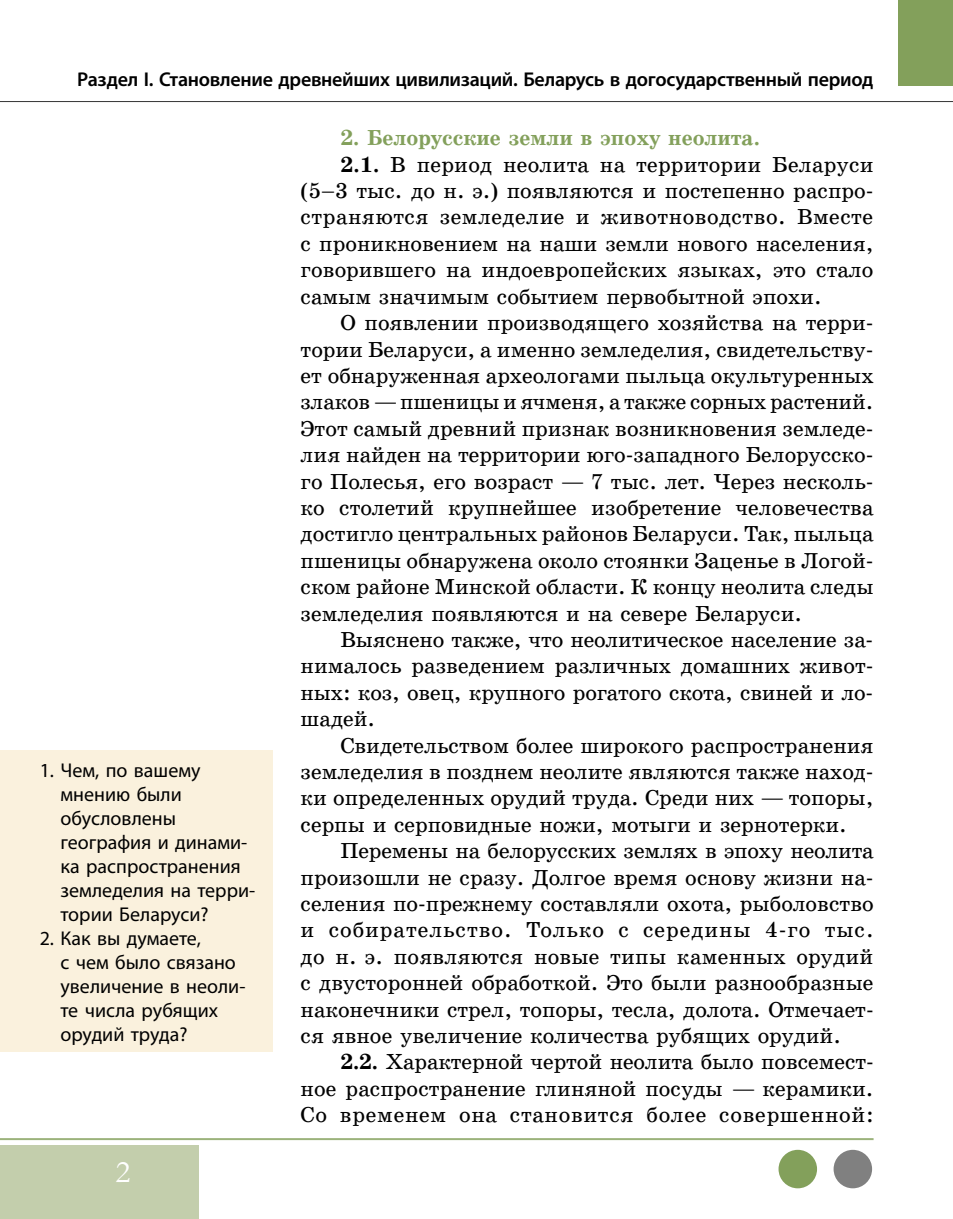
<style>
.page{position:relative;width:953px;height:1219px;background:#fff}
.page>*{position:absolute;margin:0;border:0;box-sizing:border-box;transform-origin:0 0}
.t1{font:32px "Garamond";color:#fff}
.t2{font:22px "School Book Web";color:#000}
.t3{font:22px "School Book Web";letter-spacing:.02em;color:#000}
.t4{font:22px "School Book Web";letter-spacing:.035em;color:#000}
.t5{font:22px "School Book Web";letter-spacing:.045em;color:#000}
.t6{font:700 22px "School Book Web";color:#83a05b}
.t7{font:20px/24px "Myriad Pro";color:#000}
.t8{font:600 20px "Myriad Pro";letter-spacing:-.015em;color:#000}
.s1{font-weight:700}
</style>
<div class="page">
<hr style="left:0;top:101px;width:952px;height:1px;background:#000">
<hr style="left:0;top:1138px;width:873px;height:2px;background:#83a05b">
<div style="left:898px;top:0;width:54px;height:86px;background:#83a05b"></div>
<div style="left:0;top:1145px;width:198px;height:74px;background:#c3ceac"></div>
<div style="left:778px;top:1150px;width:39px;height:38px;background:#83a05b;border-radius:50%"></div>
<div style="left:833px;top:1150px;width:39px;height:38px;background:#808080;border-radius:50%"></div>
<div style="left:0;top:750px;width:272px;height:187px;background:#faf1dd"></div>
<div style="left:0;top:915px;width:272px;height:137px;background:#faf1dd"></div>
<p class="t8" style="left:77px;top:67px;width:797px">Раздел I. Становление древнейших цивилизаций. Беларусь в догосударственный период</p>
<p class="t7" style="left:60px;top:758px;width:196px;text-indent:-21px">1. Чем, по вашему мнению были обусловлены география и динами&shy;ка распространения земледелия на терри&shy;тории Беларуси?</p>
<p class="t7" style="left:60px;top:926px;width:186px;text-indent:-21px">2. Как вы думаете,<br>с чем было связано увеличение в неоли&shy;те числа рубящих орудий труда?</p>
<h1 class="t1" style="left:115px;top:1150px;width:17px">2</h1>
<p class="t6" style="left:340px;top:125px;width:421px">2. Белорусские земли в эпоху неолита.</p>
<p class="t2" style="left:340px;top:151px;width:535px"><span class="s1">2.1.</span> В период неолита на территории Беларуси</p>
<p class="t2" style="left:300px;top:178px;width:574px">(5–3 тыс. до н. э.) появляются и постепенно распро-</p>
<p class="t3" style="left:300px;top:204px;width:574px">страняются земледелие и животноводство. Вместе</p>
<p class="t2" style="left:300px;top:230px;width:574px">с проникновением на наши земли нового населения,</p>
<p class="t2" style="left:300px;top:257px;width:574px">говорившего на индоевропейских языках, это стало</p>
<p class="t2" style="left:300px;top:283px;width:522px">самым значимым событием первобытной эпохи.</p>
<p class="t2" style="left:340px;top:310px;width:534px">О появлении производящего хозяйства на терри-</p>
<p class="t2" style="left:300px;top:336px;width:574px">тории Беларуси, а именно земледелия, свидетельству-</p>
<p class="t2" style="left:300px;top:362px;width:574px">ет обнаруженная археологами пыльца окультуренных</p>
<p class="t2" style="left:300px;top:389px;width:574px">злаков —пшеницы и ячменя, а также сорных растений.</p>
<p class="t2" style="left:300px;top:415px;width:574px">Этот самый древний признак возникновения земледе-</p>
<p class="t2" style="left:300px;top:442px;width:574px">лия найден на территории юго-западного Белорусско-</p>
<p class="t2" style="left:300px;top:468px;width:574px">го Полесья, его возраст — 7 тыс. лет. Через несколь-</p>
<p class="t2" style="left:300px;top:494px;width:574px">ко столетий крупнейшее изобретение человечества</p>
<p class="t2" style="left:300px;top:521px;width:574px">достигло центральных районов Беларуси. Так, пыльца</p>
<p class="t2" style="left:300px;top:547px;width:574px">пшеницы обнаружена около стоянки Заценье в Логой-</p>
<p class="t2" style="left:300px;top:574px;width:574px">ском районе Минской области. К концу неолита следы</p>
<p class="t2" style="left:300px;top:600px;width:503px">земледелия появляются и на севере Беларуси.</p>
<p class="t2" style="left:340px;top:626px;width:534px">Выяснено также, что неолитическое население за-</p>
<p class="t2" style="left:300px;top:653px;width:574px">нималось разведением различных домашних живот-</p>
<p class="t2" style="left:300px;top:679px;width:574px">ных: коз, овец, крупного рогатого скота, свиней и ло-</p>
<p class="t2" style="left:300px;top:706px;width:76px">шадей.</p>
<p class="t2" style="left:340px;top:732px;width:534px">Свидетельством более широкого распространения</p>
<p class="t2" style="left:300px;top:758px;width:574px">земледелия в позднем неолите являются также наход-</p>
<p class="t2" style="left:300px;top:785px;width:574px">ки определенных орудий труда. Среди них — топоры,</p>
<p class="t2" style="left:300px;top:811px;width:547px">серпы и серповидные ножи, мотыги и зернотерки.</p>
<p class="t2" style="left:340px;top:838px;width:534px">Перемены на белорусских землях в эпоху неолита</p>
<p class="t2" style="left:300px;top:864px;width:574px">произошли не сразу. Долгое время основу жизни на-</p>
<p class="t2" style="left:300px;top:890px;width:574px">селения по-прежнему составляли охота, рыболовство</p>
<p class="t5" style="left:300px;top:917px;width:574px">и собирательство. Только с середины 4‑го тыс.</p>
<p class="t2" style="left:300px;top:943px;width:574px">до н. э. появляются новые типы каменных орудий</p>
<p class="t2" style="left:300px;top:970px;width:574px">с двусторонней обработкой. Это были разнообразные</p>
<p class="t2" style="left:300px;top:996px;width:574px">наконечники стрел, топоры, тесла, долота. Отмечает-</p>
<p class="t2" style="left:300px;top:1022px;width:542px">ся явное увеличение количества рубящих орудий.</p>
<p class="t2" style="left:340px;top:1049px;width:535px"><span class="s1">2.2.</span> Характерной чертой неолита было повсемест-</p>
<p class="t2" style="left:300px;top:1075px;width:574px">ное распространение глиняной посуды — керамики.</p>
<p class="t4" style="left:300px;top:1102px;width:574px">Со временем она становится более совершенной:</p>
</div>
